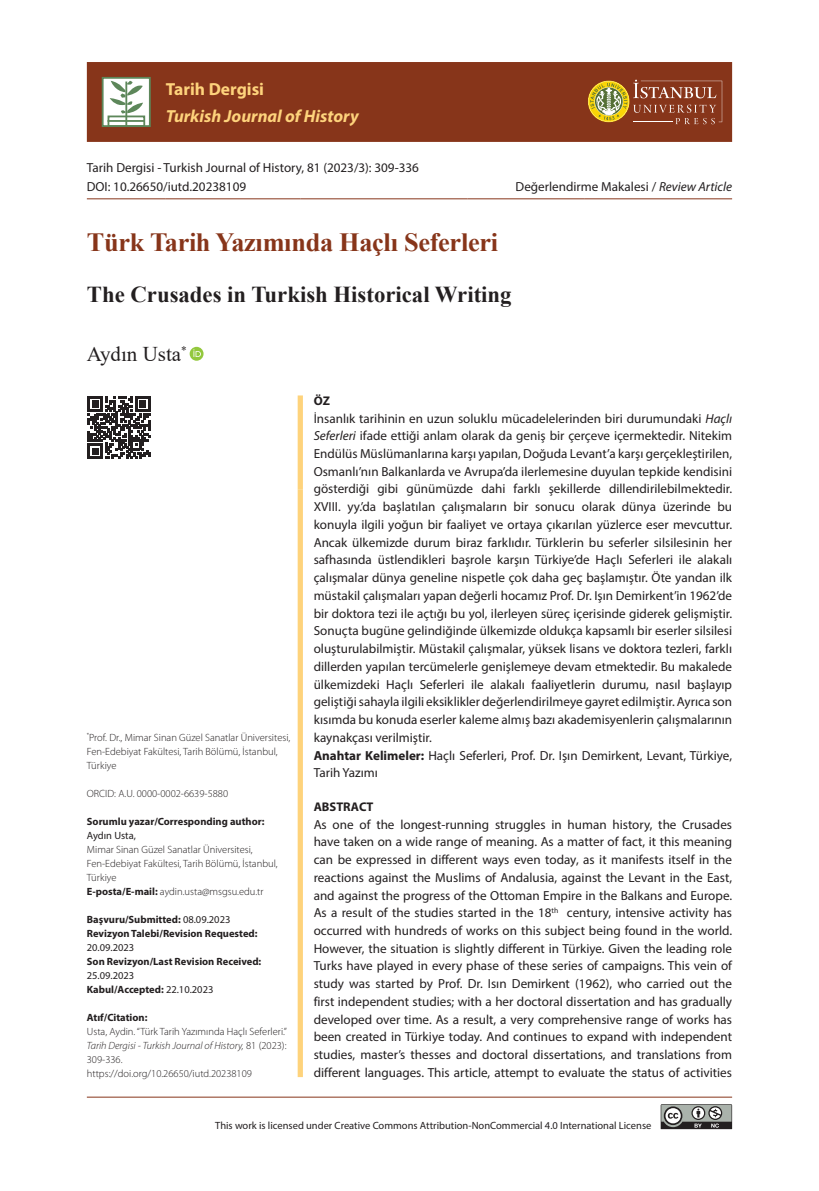
<style>
.page{position:relative;width:819px;height:1191px;background:#fff}
.page>*{position:absolute;margin:0;border:0;box-sizing:border-box;transform-origin:0 0}
.t1{font:700 26.25px "Times New Roman";letter-spacing:-.01em;color:#87351a}
.t2{font:700 22.75px "Times New Roman";color:#231f20}
.t3{font:21px "Times New Roman";color:#231f20}
.t4{font:italic 700 17.5px "Myriad Pro";color:#fed37c}
.t5{font:700 17.5px "Myriad Pro";color:#fed37c}
.t6{font:13.12px/17.7px "Myriad Pro";color:#231f20}
.t7{font:700 12.6px "Myriad Pro";color:#231f20}
.t8{font:300 10.5px/14px "Myriad Pro";color:#231f20}
.t9{font:700 10.5px/14px "Myriad Pro";color:#231f20}
.t10{font:10.5px/14px "Myriad Pro";color:#231f20}
.s1{font-style:italic}
.s2{font-weight:700}
.s3{font-weight:400}
</style>
<div class="page">
<div style="left:87px;top:62px;width:645px;height:80px;background:#87351a"></div>
<div style="left:297px;top:395px;width:6px;height:95px;background:#fed37c"></div>
<div style="left:297px;top:490px;width:6px;height:587px;background:#fed37c"></div>
<hr style="left:87px;top:198px;width:79px;height:1px;background:#87351a">
<hr style="left:166px;top:198px;width:134px;height:1px;background:#87351a">
<hr style="left:300px;top:198px;width:167px;height:1px;background:#87351a">
<hr style="left:467px;top:198px;width:117px;height:1px;background:#87351a">
<hr style="left:584px;top:198px;width:148px;height:1px;background:#87351a">
<div style="left:102px;top:77px;width:49px;height:50px;background:#fff;border:2px solid #5d875a"></div>
<div style="left:107px;top:115px;width:38px;height:12px;border:2px solid #5d875a"></div>
<hr style="left:107px;top:120px;width:37px;height:2px;background:#5d875a">
<svg style="left:110px;top:81px;width:33px;height:33px"></svg>
<hr style="left:125px;top:81px;width:2px;height:46px;background:#5d875a">
<svg style="left:588px;top:80px;width:134px;height:44px;background:#9f663a"></svg>
<div style="left:190px;top:347px;width:13px;height:14px;background:#93c83d;border-radius:50%"></div>
<svg style="left:193px;top:349px;width:8px;height:8px"></svg>
<svg style="left:88px;top:396px;width:62px;height:63px"></svg>
<svg style="left:660px;top:1104px;width:72px;height:25px;background:#828381"></svg>
<hr style="left:87px;top:1096px;width:645px;height:1px;background:#87351a">
<h3 class="t5" style="left:166px;top:78px;width:100px">Tarih Dergisi</h3>
<h3 class="t4" style="left:166px;top:104px;width:194px">Turkish Journal of History</h3>
<p class="t6" style="left:87px;top:157px;width:333px;line-height:19.8px">Tarih Dergisi - Turkish Journal of History, 81 (2023/3): 309-336<br>DOI: 10.26650/iutd.20238109</p>
<p class="t6" style="left:515px;top:178px;width:218px">Değerlendirme Makalesi / <span class="s1">Review Article</span></p>
<h1 class="t1" style="left:87px;top:224px;width:413px">Türk Tari̇h Yazımında Haçlı Seferleri</h1>
<h2 class="t2" style="left:87px;top:277px;width:426px">The Crusades in Turkish Historical Writing</h2>
<h3 class="t3" style="left:87px;top:339px;width:101px">Aydın Usta<sup>*</sup></h3>
<p class="t8" style="left:87px;top:730px;width:205px"><sup>*</sup>Prof. Dr., Mimar Sinan Güzel Sanatlar Üniversitesi,<br>Fen-Edebiyat Fakültesi, Tarih Bölümü, İstanbul,<br>Türkiye</p>
<p class="t8" style="left:87px;top:786px;width:143px">ORCID: A.U. 0000-0002-6639-5880</p>
<p class="t9" style="left:87px;top:814px;width:179px">Sorumlu yazar/Corresponding author:</p>
<p class="t10" style="left:87px;top:828px;width:51px">Aydın Usta,</p>
<p class="t8" style="left:87px;top:842px;width:192px">Mimar Sinan Güzel Sanatlar Üniversitesi, Fen-Edebiyat Fakültesi, Tarih Bölümü, İstanbul, Türkiye<br><span class="s2">E-posta/E-mail:</span> aydin.usta@msgsu.edu.tr</p>
<p class="t9" style="left:87px;top:912px;width:172px">Başvuru/Submitted: <span class="s3">08.09.2023<br></span>Revizyon Talebi/Revision Requested:</p>
<p class="t10" style="left:87px;top:940px;width:49px">20.09.2023</p>
<p class="t9" style="left:87px;top:954px;width:176px">Son Revizyon/Last Revision Received:</p>
<p class="t10" style="left:87px;top:968px;width:128px">25.09.2023<br><span class="s2">Kabul/Accepted:</span> 22.10.2023</p>
<p class="t9" style="left:87px;top:1010px;width:62px">Atıf/Citation:</p>
<p class="t8" style="left:87px;top:1024px;width:202px">Usta, Aydin. “Türk Tarih Yazımında Haçlı Seferleri.” <span class="s1">Tarih Dergisi - Turkish Journal of History,</span> 81 (2023):<br>309-336. https://doi.org/10.26650/iutd.20238109</p>
<p class="t7" style="left:314px;top:392px;width:18px">ÖZ</p>
<p class="t6" style="left:314px;top:409px;width:420px">İnsanlık tarihinin en uzun soluklu mücadelelerinden biri durumundaki <span class="s1">Haçlı Seferleri</span> ifade ettiği anlam olarak da geniş bir çerçeve içermektedir. Nitekim Endülüs Müslümanlarına karşı yapılan, Doğuda Levant’a karşı gerçekleştirilen, Osmanlı’nın Balkanlarda ve Avrupa’da ilerlemesine duyulan tepkide kendisini gösterdiği gibi günümüzde dahi farklı şekillerde dillendirilebilmektedir.<br>XVIII. yy.’da başlatılan çalışmaların bir sonucu olarak dünya üzerinde bu konuyla ilgili yoğun bir faaliyet ve ortaya çıkarılan yüzlerce eser mevcuttur.<br>Ancak ülkemizde durum biraz farklıdır. Türklerin bu seferler silsilesinin her safhasında üstlendikleri başrole karşın Türkiye’de Haçlı Seferleri ile alakalı çalışmalar dünya geneline nispetle çok daha geç başlamıştır. Öte yandan ilk müstakil çalışmaları yapan değerli hocamız Prof. Dr. Işın Demirkent’in 1962’de bir doktora tezi ile açtığı bu yol, ilerleyen süreç içerisinde giderek gelişmiştir.<br>Sonuçta bugüne gelindiğinde ülkemizde oldukça kapsamlı bir eserler silsilesi oluşturulabilmiştir. Müstakil çalışmalar, yüksek lisans ve doktora tezleri, farklı dillerden yapılan tercümelerle genişlemeye devam etmektedir. Bu makalede ülkemizdeki Haçlı Seferleri ile alakalı faaliyetlerin durumu, nasıl başlayıp geliştiği sahayla ilgili eksiklikler değerlendirilmeye gayret edilmiştir. Ayrıca son kısımda bu konuda eserler kaleme almış bazı akademisyenlerin çalışmalarının kaynakçası verilmiştir.<br><span class="s2">Anahtar Kelimeler:</span> Haçlı Seferleri, Prof. Dr. Işın Demirkent, Levant, Türkiye, Tarih Yazımı</p>
<p class="t7" style="left:314px;top:798px;width:61px">ABSTRACT</p>
<p class="t6" style="left:314px;top:815px;width:420px;text-align:justify">As one of the longest-running struggles in human history, the Crusades have taken on a wide range of meaning. As a matter of fact, it this meaning can be expressed in different ways even today, as it manifests itself in the reactions against the Muslims of Andalusia, against the Levant in the East, and against the progress of the Ottoman Empire in the Balkans and Europe.<br>As a result of the studies started in the 18<sup>th</sup> century, intensive activity has occurred with hundreds of works on this subject being found in the world.<br>However, the situation is slightly different in Türkiye. Given the leading role Turks have played in every phase of these series of campaigns. This vein of study was started by Prof. Dr. Isın Demirkent (1962), who carried out the first independent studies; with a her doctoral dissertation and has gradually developed over time. As a result, a very comprehensive range of works has been created in Türkiye today. And continues to expand with independent studies, master’s thesses and doctoral dissertations, and translations from different languages. This article, attempt to evaluate the status of activities</p>
<p class="t10" style="left:215px;top:1118px;width:438px">This work is licensed under Creative Commons Attribution-NonCommercial 4.0 International License</p>
</div>
